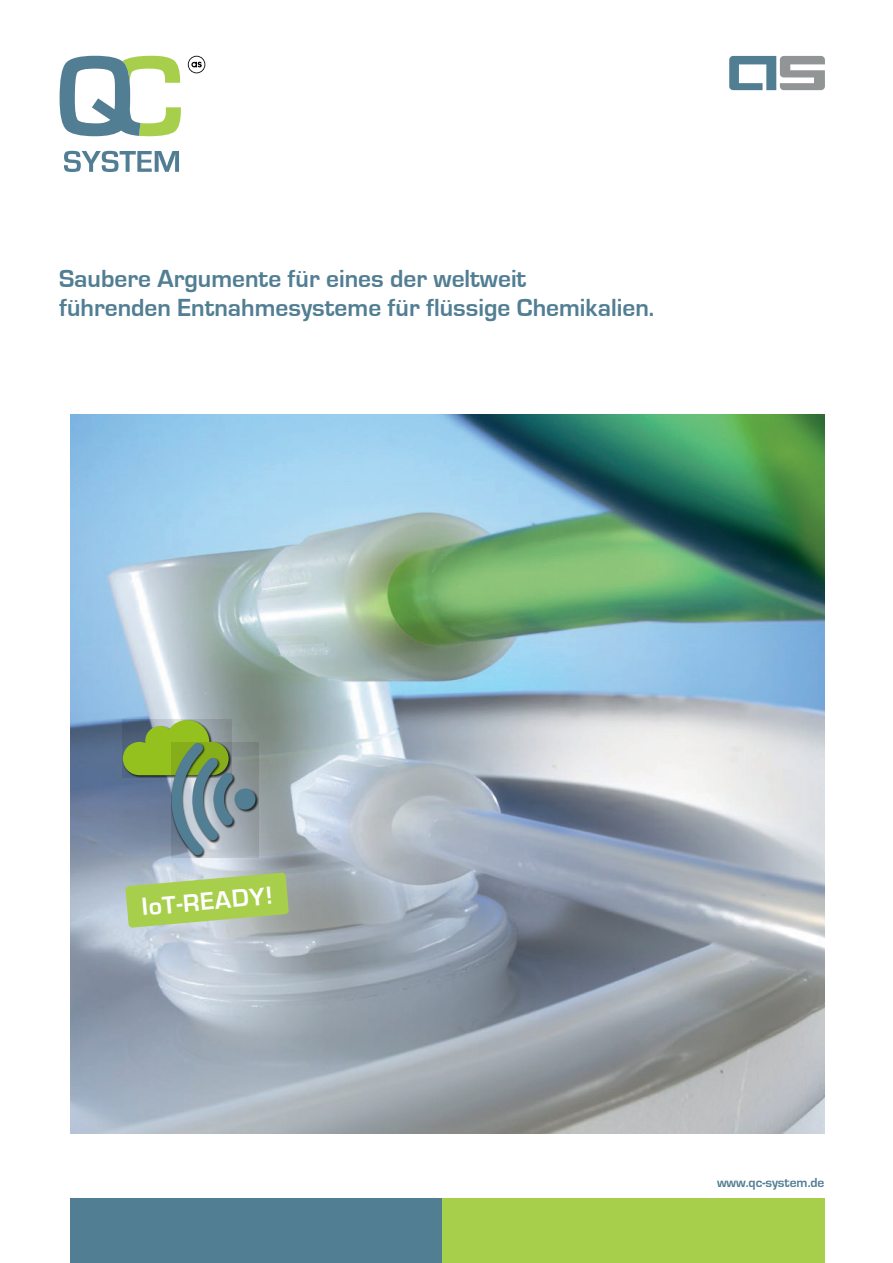
<style>
.page{position:relative;width:893px;height:1263px;background:#fff}
.page>*{position:absolute;margin:0;border:0;box-sizing:border-box;transform-origin:0 0}
.t1{font:700 25.5px/28.5px "Eurostile";color:#517e93}
.t2{font:700 25.5px "Eurostile";color:#fff}
.t3{font:700 13.5px "Eurostile";color:#517e93}
</style>
<div class="page">
<img style="left:70px;top:414px;width:754px;height:720px">
<svg style="left:125px;top:872px;width:164px;height:56px;background:#accc6e"></svg>
<svg style="left:171px;top:743px;width:87px;height:115px;background:#919a9e"></svg>
<svg style="left:123px;top:720px;width:110px;height:135px;background:#7a947c"></svg>
<div style="left:234px;top:788px;width:22px;height:22px;background:#517e93;border-radius:50%"></div>
<div style="left:60px;top:1198px;width:382px;height:65px;background:#517e93"></div>
<div style="left:442px;top:1198px;width:383px;height:65px;background:#a7cf4b"></div>
<svg style="left:187px;top:56px;width:18px;height:18px"></svg>
<svg style="left:64px;top:151px;width:115px;height:21px"></svg>
<svg style="left:59px;top:56px;width:122px;height:81px"></svg>
<svg style="left:729px;top:56px;width:96px;height:35px"></svg>
<div style="left:0;top:398px;width:69px;height:865px;background:#fff"></div>
<p class="t1" style="left:59px;top:265px;width:597px">Saubere Argumente für eines der weltweit<br>führenden Entnahmesysteme für flüssige Chemikalien.</p>
<p class="t2" style="left:140px;top:893px;width:133px;rotate:-5deg">IoT-READY!</p>
<p class="t3" style="left:717px;top:1175px;width:109px">www.qc-system.de</p>
</div>
